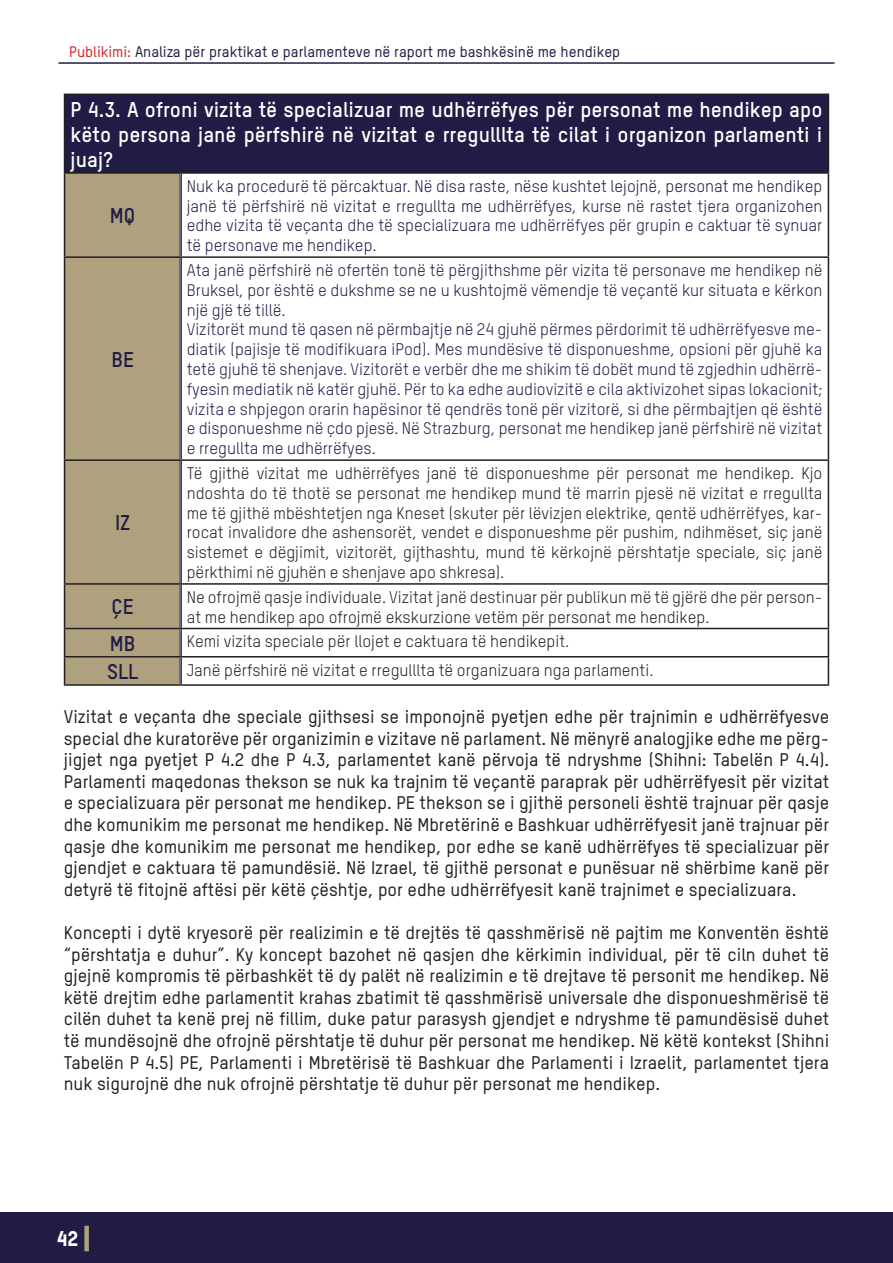
<style>
.page{position:relative;width:893px;height:1263px;background:#fff}
.page>*{position:absolute;margin:0;border:0;box-sizing:border-box;transform-origin:0 0}
.t1{font:700 21px/25.2px "Oxfam TSTARPRO";color:#fff;text-align:justify}
.t2{font:700 21px "Oxfam TSTARPRO";color:#211c45}
.t3{font:21px "Oxfam TSTARPRO Headline";color:#fff}
.t4{font:500 18px/21.6px "Oxfam TSTARPRO";color:#231f20;text-align:justify}
.t5{font:16.5px/19.8px "Oxfam TSTARPRO";color:#211c45;text-align:justify}
.t6{font:16.5px/19.8px "Oxfam TSTARPRO";color:#231f20;text-align:justify}
.t7{font:500 15px "Oxfam TSTARPRO";color:#211c45}
.s1{color:#d1232a}
</style>
<div class="page">
<hr style="left:58px;top:62px;width:776px;height:2px;background:#211c45">
<div style="left:0;top:1212px;width:893px;height:51px;background:#211c45"></div>
<div style="left:84px;top:1226px;width:5px;height:25px;background:#afa17e"></div>
<div style="left:65px;top:94px;width:763px;height:79px;background:#211c45"></div>
<div style="left:65px;top:174px;width:115px;height:510px;background:#afa17e"></div>
<hr style="left:64px;top:94px;width:117px;height:1px;background:#231f20">
<hr style="left:64px;top:95px;width:1px;height:77px;background:#231f20">
<hr style="left:181px;top:94px;width:648px;height:1px;background:#231f20">
<hr style="left:828px;top:95px;width:1px;height:77px;background:#231f20">
<hr style="left:64px;top:172px;width:117px;height:2px;background:#231f20">
<hr style="left:64px;top:174px;width:1px;height:82px;background:#231f20">
<hr style="left:181px;top:172px;width:648px;height:2px;background:#231f20">
<hr style="left:828px;top:174px;width:1px;height:82px;background:#231f20">
<hr style="left:64px;top:256px;width:117px;height:2px;background:#231f20">
<hr style="left:64px;top:258px;width:1px;height:201px;background:#231f20">
<hr style="left:181px;top:256px;width:648px;height:2px;background:#231f20">
<hr style="left:828px;top:258px;width:1px;height:201px;background:#231f20">
<hr style="left:64px;top:459px;width:117px;height:2px;background:#231f20">
<hr style="left:64px;top:461px;width:1px;height:122px;background:#231f20">
<hr style="left:181px;top:459px;width:648px;height:2px;background:#231f20">
<hr style="left:828px;top:461px;width:1px;height:122px;background:#231f20">
<hr style="left:64px;top:583px;width:117px;height:2px;background:#231f20">
<hr style="left:64px;top:585px;width:1px;height:43px;background:#231f20">
<hr style="left:181px;top:583px;width:648px;height:2px;background:#231f20">
<hr style="left:828px;top:585px;width:1px;height:43px;background:#231f20">
<hr style="left:64px;top:628px;width:117px;height:1px;background:#231f20">
<hr style="left:181px;top:628px;width:648px;height:1px;background:#231f20">
<hr style="left:64px;top:656px;width:117px;height:1px;background:#231f20">
<svg style="left:64px;top:629px;width:1px;height:55px"></svg>
<hr style="left:181px;top:656px;width:648px;height:1px;background:#231f20">
<svg style="left:828px;top:629px;width:1px;height:55px"></svg>
<hr style="left:64px;top:684px;width:117px;height:2px;background:#231f20">
<hr style="left:181px;top:684px;width:648px;height:2px;background:#231f20">
<hr style="left:180px;top:174px;width:1px;height:82px;background:#211c45">
<hr style="left:181px;top:174px;width:1px;height:82px;background:#211c45">
<hr style="left:180px;top:258px;width:1px;height:201px;background:#211c45">
<hr style="left:181px;top:258px;width:1px;height:201px;background:#211c45">
<hr style="left:180px;top:461px;width:1px;height:122px;background:#211c45">
<hr style="left:181px;top:461px;width:1px;height:122px;background:#211c45">
<hr style="left:180px;top:585px;width:1px;height:43px;background:#211c45">
<hr style="left:181px;top:585px;width:1px;height:43px;background:#211c45">
<svg style="left:180px;top:629px;width:2px;height:55px"></svg>
<p class="t7" style="left:69px;top:42px;width:553px"><span class="s1">Publikimi:</span> Analiza për praktikat e parlamenteve në raport me bashkësinë me hendikep</p>
<p class="t1" style="left:71px;top:96px;width:753px">P 4.3. A ofroni vizita të specializuar me udhërrëfyes për personat me hendikep apo këto persona janë përfshirë në vizitat e rregulllta të cilat i organizon parlamenti i juaj?</p>
<p class="t2" style="left:110px;top:203px;width:27px">MQ</p>
<p class="t5" style="left:187px;top:176px;width:637px">Nuk ka procedurë të përcaktuar. Në disa raste, nëse kushtet lejojnë, personat me hendikep janë të përfshirë në vizitat e rregullta me udhërrëfyes, kurse në rastet tjera organizohen edhe vizita të veçanta dhe të specializuara me udhërrëfyes për grupin e caktuar të synuar të personave me hendikep.</p>
<p class="t2" style="left:111px;top:346px;width:24px">BE</p>
<p class="t2" style="left:115px;top:510px;width:16px">IZ</p>
<p class="t5" style="left:187px;top:260px;width:637px">Ata janë përfshirë në ofertën tonë të përgjithshme për vizita të personave me hendikep në Bruksel, por është e dukshme se ne u kushtojmë vëmendje të veçantë kur situata e kërkon një gjë të tillë.</p>
<p class="t5" style="left:187px;top:319px;width:637px">Vizitorët mund të qasen në përmbajtje në 24 gjuhë përmes përdorimit të udhërrëfyesve me&shy;diatik (pajisje të modifikuara iPod). Mes mundësive të disponueshme, opsioni për gjuhë ka tetë gjuhë të shenjave. Vizitorët e verbër dhe me shikim të dobët mund të zgjedhin udhërrë&shy;fyesin mediatik në katër gjuhë. Për to ka edhe audiovizitë e cila aktivizohet sipas lokacionit; vizita e shpjegon orarin hapësinor të qendrës tonë për vizitorë, si dhe përmbajtjen që është e disponueshme në çdo pjesë. Në Strazburg, personat me hendikep janë përfshirë në vizitat e rregullta me udhërrëfyes.</p>
<p class="t6" style="left:187px;top:463px;width:637px">Të gjithë vizitat me udhërrëfyes janë të disponueshme për personat me hendikep. Kjo ndoshta do të thotë se personat me hendikep mund të marrin pjesë në vizitat e rregullta me të gjithë mbështetjen nga Kneset (skuter për lëvizjen elektrike, qentë udhërrëfyes, kar&shy;rocat invalidore dhe ashensorët, vendet e disponueshme për pushim, ndihmëset, siç janë sistemet e dëgjimit, vizitorët, gijthashtu, mund të kërkojnë përshtatje speciale, siç janë përkthimi në gjuhën e shenjave apo shkresa).</p>
<p class="t2" style="left:112px;top:594px;width:23px">ÇE</p>
<p class="t6" style="left:187px;top:587px;width:637px">Ne ofrojmë qasje individuale. Vizitat janë destinuar për publikun më të gjërë dhe për person&shy;at me hendikep apo ofrojmë ekskurzione vetëm për personat me hendikep.</p>
<p class="t2" style="left:110px;top:630px;width:27px">MB</p>
<p class="t6" style="left:187px;top:631px;width:384px">Kemi vizita speciale për llojet e caktuara të hendikepit.</p>
<p class="t2" style="left:107px;top:659px;width:33px">SLL</p>
<p class="t6" style="left:187px;top:660px;width:468px">Janë përfshirë në vizitat e rregulllta të organizuara nga parlamenti.</p>
<p class="t4" style="left:64px;top:705px;width:767px">Vizitat e veçanta dhe speciale gjithsesi se imponojnë pyetjen edhe për trajnimin e udhërrëfyesve special dhe kuratorëve për organizimin e vizitave në parlament. Në mënyrë analogjike edhe me përg&shy;jigjet nga pyetjet P 4.2 dhe P 4.3, parlamentet kanë përvoja të ndryshme (Shihni: Tabelën P 4.4).<br>Parlamenti maqedonas thekson se nuk ka trajnim të veçantë paraprak për udhërrëfyesit për vizitat e specializuara për personat me hendikep. PE thekson se i gjithë personeli është trajnuar për qasje dhe komunikim me personat me hendikep. Në Mbretërinë e Bashkuar udhërrëfyesit janë trajnuar për qasje dhe komunikim me personat me hendikep, por edhe se kanë udhërrëfyes të specializuar për gjendjet e caktuara të pamundësië. Në Izrael, të gjithë personat e punësuar në shërbime kanë për detyrë të fitojnë aftësi për këtë çështje, por edhe udhërrëfyesit kanë trajnimet e specializuara.</p>
<p class="t4" style="left:64px;top:921px;width:767px">Koncepti i dytë kryesorë për realizimin e të drejtës të qasshmërisë në pajtim me Konventën është “përshtatja e duhur”. Ky koncept bazohet në qasjen dhe kërkimin individual, për të ciln duhet të gjejnë kompromis të përbashkët të dy palët në realizimin e të drejtave të personit me hendikep. Në këtë drejtim edhe parlamentit krahas zbatimit të qasshmërisë universale dhe disponueshmërisë të cilën duhet ta kenë prej në fillim, duke patur parasysh gjendjet e ndryshme të pamundësisë duhet të mundësojnë dhe ofrojnë përshtatje të duhur për personat me hendikep. Në këtë kontekst (Shihni Tabelën P 4.5) PE, Parlamenti i Mbretërisë të Bashkuar dhe Parlamenti i Izraelit, parlamentet tjera nuk sigurojnë dhe nuk ofrojnë përshtatje të duhur për personat me hendikep.</p>
<p class="t3" style="left:56px;top:1226px;width:24px">42</p>
</div>
